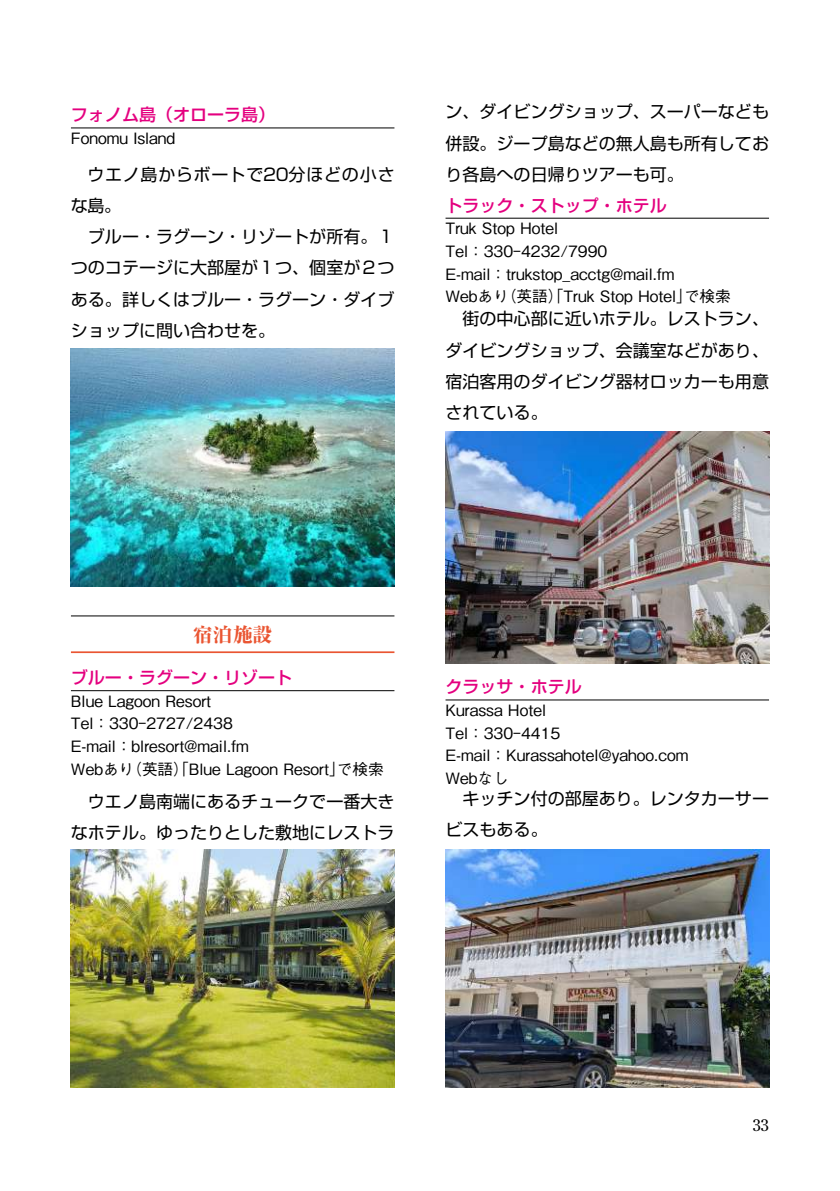
<style>
.page{position:relative;width:840px;height:1191px;background:#fff}
.page>*{position:absolute;margin:0;border:0;box-sizing:border-box;transform-origin:0 0}
.t1{font:800 19.8px "Ryumin Pro";color:#ea5532}
.t2{font:17px/31.2px "Shin Go Pro";color:#000}
.t3{font:500 17px "Shin Go Pro";color:#e4007f}
.t4{font:16.2px "Century Old Style Std";color:#000}
.t5{font:500 15.6px/22.6px "Gothic BBB Pro";color:#000}
</style>
<div class="page">
<hr style="left:71px;top:128px;width:323px;height:1px;background:#000">
<hr style="left:71px;top:615px;width:323px;height:1px;background:#000">
<hr style="left:71px;top:651px;width:323px;height:2px;background:#ea5532">
<hr style="left:445px;top:699px;width:323px;height:1px;background:#000">
<hr style="left:71px;top:690px;width:323px;height:1px;background:#000">
<hr style="left:445px;top:218px;width:323px;height:1px;background:#000">
<img style="left:71px;top:349px;width:323px;height:238px">
<img style="left:71px;top:849px;width:323px;height:238px">
<img style="left:445px;top:431px;width:323px;height:232px">
<img style="left:445px;top:849px;width:323px;height:238px">
<p class="t3" style="left:71px;top:101px;width:206px">フォノム島（オローラ島）</p>
<p class="t5" style="left:71px;top:125px;width:106px">Fonomu Island</p>
<p class="t2" style="left:71px;top:157px;width:325px">　ウエノ島からボートで20分ほどの小さな島。<br>　ブルー・ラグーン・リゾートが所有。１つのコテージに大部屋が１つ、個室が２つある。詳しくはブルー・ラグーン・ダイブショップに問い合わせを。</p>
<p class="t2" style="left:445px;top:94px;width:325px;text-align:justify">ン、ダイビングショップ、スーパーなども併設。ジープ島などの無人島も所有しており各島への日帰りツアーも可。</p>
<p class="t3" style="left:445px;top:191px;width:223px">トラック・ストップ・ホテル</p>
<p class="t5" style="left:445px;top:215px;width:286px">Truk Stop Hotel<br>Tel：330-4232/7990<br>E-mail：trukstop_acctg@mail.fm<br>Webあり（英語）「Truk Stop Hotel」で検索</p>
<p class="t2" style="left:445px;top:301px;width:325px;text-align:justify">　街の中心部に近いホテル。レストラン、ダイビングショップ、会議室などがあり、宿泊客用のダイビング器材ロッカーも用意されている。</p>
<p class="t1" style="left:193px;top:618px;width:81px">宿泊施設</p>
<p class="t3" style="left:71px;top:663px;width:223px">ブルー・ラグーン・リゾート</p>
<p class="t5" style="left:71px;top:687px;width:314px">Blue Lagoon Resort<br>Tel：330-2727/2438<br>E-mail：blresort@mail.fm<br>Webあり（英語）「Blue Lagoon Resort」で検索</p>
<p class="t2" style="left:71px;top:783px;width:325px">　ウエノ島南端にあるチュークで一番大きなホテル。ゆったりとした敷地にレストラ</p>
<p class="t3" style="left:445px;top:673px;width:138px">クラッサ・ホテル</p>
<p class="t5" style="left:445px;top:697px;width:244px">Kurassa Hotel<br>Tel：330-4415<br>E-mail：Kurassahotel@yahoo.com<br>Webなし</p>
<p class="t2" style="left:445px;top:780px;width:325px">　キッチン付の部屋あり。レンタカーサービスもある。</p>
<p class="t4" style="left:752px;top:1114px;width:18px">33</p>
</div>
